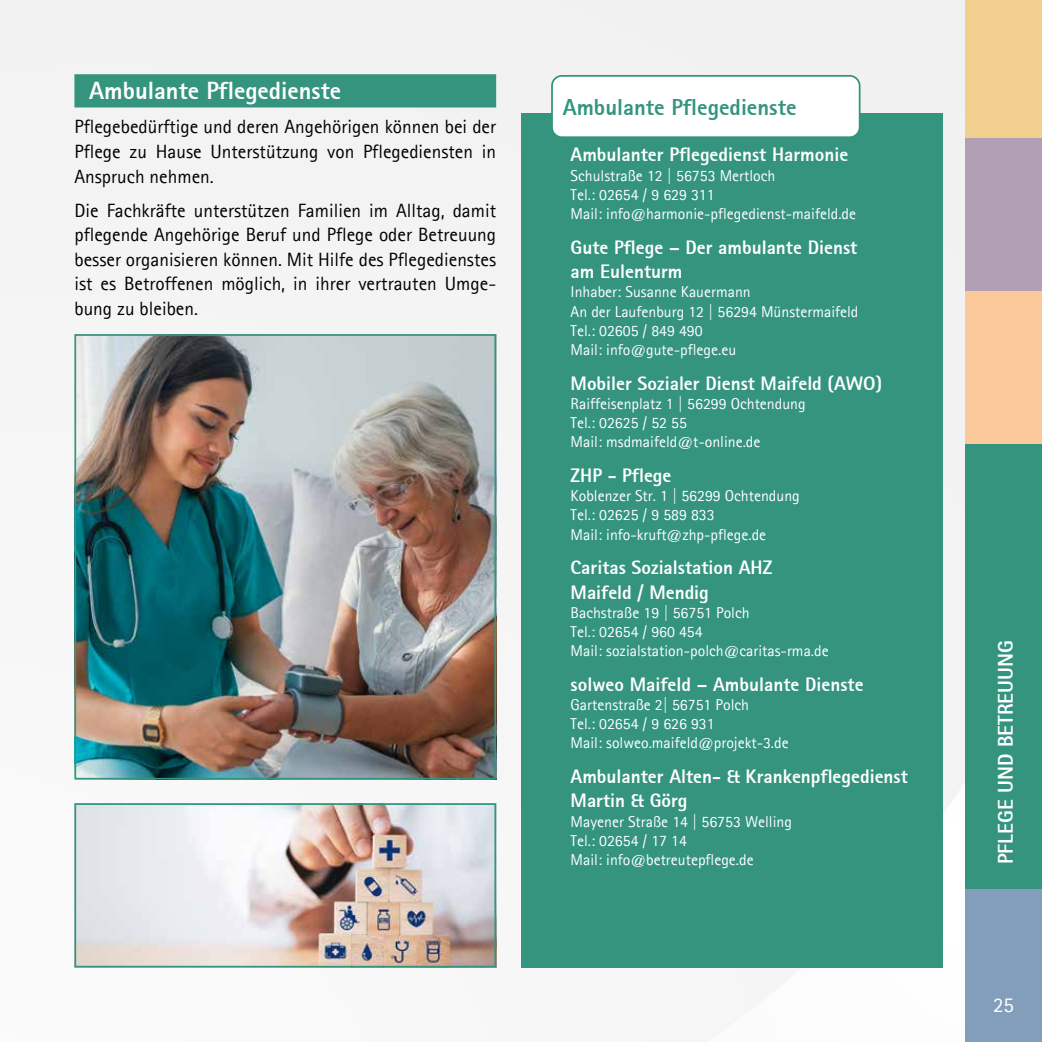
<style>
.page{position:relative;width:1042px;height:1042px;background:#fff}
.page>*{position:absolute;margin:0;border:0;box-sizing:border-box;transform-origin:0 0}
.t1{font:800 24.5px "Agfa Rotis Sans Serif";color:#fff}
.t2{font:800 22.75px "Agfa Rotis Sans Serif";color:#34947e}
.t3{font:800 21px "Agfa Rotis Sans Serif";color:#fff}
.t4{font:21px "Agfa Rotis Sans Serif";color:#fff}
.t5{font:19.25px/24.5px "Agfa Rotis Sans Serif";color:#000;text-align:justify}
.t6{font:800 19.25px/24.5px "Agfa Rotis Sans Serif";color:#fff}
.t7{font:15.75px/19.2px "Agfa Rotis Sans Serif";color:#fff}
</style>
<div class="page">
<div style="left:0;top:0;width:965px;height:968px;background:#f3f3f3"></div>
<div style="left:965px;top:0;width:77px;height:138px;background:#f0cf8f"></div>
<div style="left:965px;top:138px;width:77px;height:153px;background:#b19fb6"></div>
<div style="left:965px;top:291px;width:77px;height:153px;background:#fbc99a"></div>
<div style="left:965px;top:444px;width:77px;height:445px;background:#34947e"></div>
<div style="left:965px;top:889px;width:77px;height:153px;background:#839ebb"></div>
<div style="left:521px;top:113px;width:422px;height:854px;background:#34947e"></div>
<div style="left:552px;top:76px;width:307px;height:61px;background:#fff;border-radius:10px"></div>
<div style="left:551px;top:75px;width:309px;height:63px;border:2px solid #34947e;border-radius:10px"></div>
<img style="left:77px;top:337px;width:416px;height:439px">
<div style="left:74px;top:334px;width:422px;height:445px;border:2px solid #34947e"></div>
<img style="left:77px;top:806px;width:416px;height:158px">
<div style="left:74px;top:803px;width:422px;height:164px;border:2px solid #34947e"></div>
<div style="left:74px;top:74px;width:422px;height:33px;background:#34947e"></div>
<h1 class="t1" style="left:89px;top:75px;width:253px">Ambulante Pflegedienste</h1>
<p class="t5" style="left:74px;top:114px;width:423px">Pflegebedürftige und deren Angehörigen können bei der Pflege zu Hause Unterstützung von Pflegediensten in Anspruch nehmen.</p>
<p class="t5" style="left:74px;top:198px;width:423px">Die Fachkräfte unterstützen Familien im Alltag, damit pflegende Angehörige Beruf und Pflege oder Betreuung besser organisieren können. Mit Hilfe des Pflegedienstes ist es Betroffenen möglich, in ihrer vertrauten Umge&shy;bung zu bleiben.</p>
<h2 class="t2" style="left:563px;top:92px;width:235px">Ambulante Pflegedienste</h2>
<p class="t6" style="left:570px;top:142px;width:279px">Ambulanter Pflegedienst Harmonie</p>
<p class="t7" style="left:570px;top:165px;width:287px">Schulstraße 12 | 56753 Mertloch<br>Tel.: 02654 / 9 629 311<br>Mail: info@harmonie-pflegedienst-maifeld.de</p>
<p class="t6" style="left:570px;top:235px;width:288px">Gute Pflege – Der ambulante Dienst am Eulenturm</p>
<p class="t7" style="left:570px;top:282px;width:289px">Inhaber: Susanne Kauermann<br>An der Laufenburg 12 | 56294 Münstermaifeld<br>Tel.: 02605 / 849 490<br>Mail: info@gute-pflege.eu</p>
<p class="t6" style="left:570px;top:370px;width:313px">Mobiler Sozialer Dienst Maifeld (AWO)</p>
<p class="t7" style="left:570px;top:394px;width:237px">Raiffeisenplatz 1 | 56299 Ochtendung<br>Tel.: 02625 / 52 55<br>Mail: msdmaifeld@t-online.de</p>
<p class="t6" style="left:570px;top:463px;width:102px">ZHP - Pflege</p>
<p class="t7" style="left:570px;top:486px;width:231px">Koblenzer Str. 1 | 56299 Ochtendung<br>Tel.: 02625 / 9 589 833<br>Mail: info-kruft@zhp-pflege.de</p>
<p class="t6" style="left:570px;top:555px;width:203px">Caritas Sozialstation AHZ<br>Maifeld / Mendig</p>
<p class="t7" style="left:570px;top:602px;width:260px">Bachstraße 19 | 56751 Polch<br>Tel.: 02654 / 960 454<br>Mail: sozialstation-polch@caritas-rma.de</p>
<p class="t6" style="left:570px;top:672px;width:294px">solweo Maifeld – Ambulante Dienste</p>
<p class="t7" style="left:570px;top:695px;width:220px">Gartenstraße 2| 56751 Polch<br>Tel.: 02654 / 9 626 931<br>Mail: solweo.maifeld@projekt-3.de</p>
<p class="t6" style="left:570px;top:764px;width:339px">Ambulanter Alten- &amp; Krankenpflegedienst<br>Martin &amp; Görg</p>
<p class="t7" style="left:570px;top:811px;width:223px">Mayener Straße 14 | 56753 Welling<br>Tel.: 02654 / 17 14<br>Mail: info@betreutepflege.de</p>
<h3 class="t3" style="left:992px;top:864px;width:226px;rotate:-90deg">PFLEGE UND BETREUUNG</h3>
<h3 class="t4" style="left:993px;top:992px;width:22px">25</h3>
</div>
